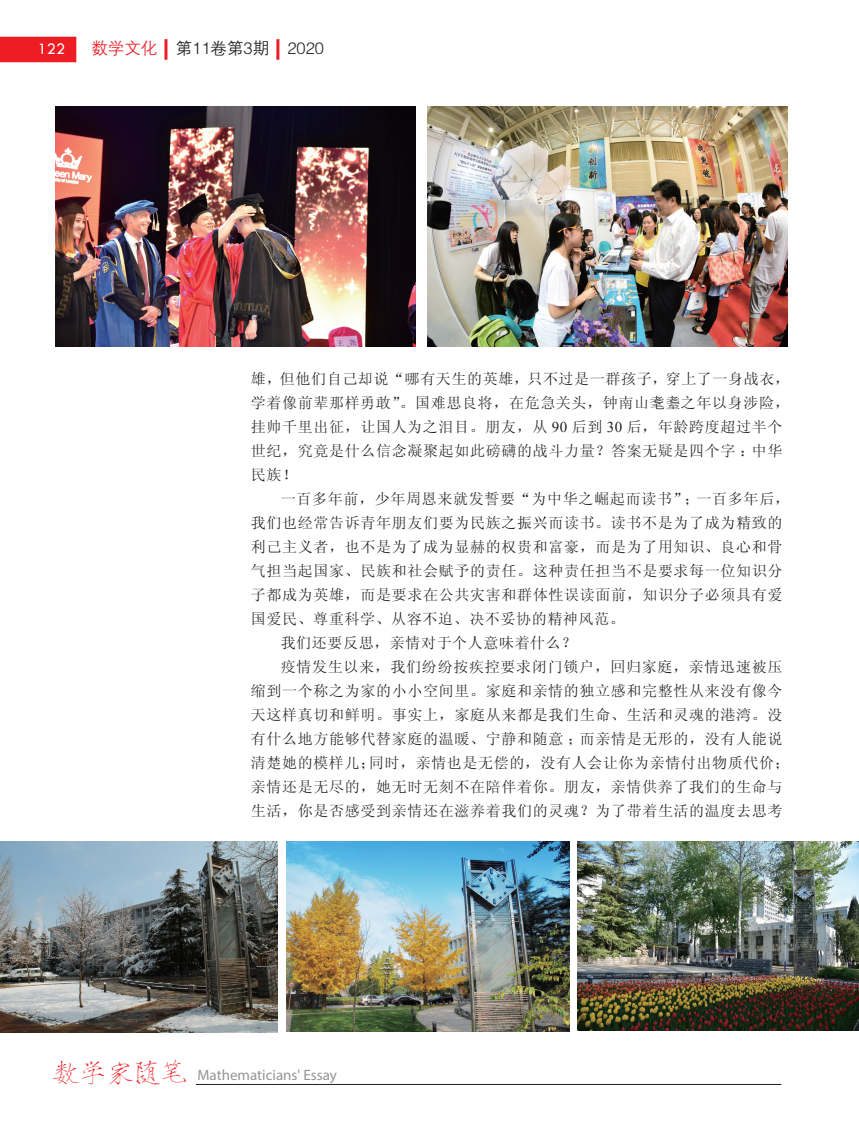
<style>
.page{position:relative;width:859px;height:1123px;background:#fff}
.page>*{position:absolute;margin:0;border:0;box-sizing:border-box;transform-origin:0 0}
.t1{font:27px "FZSJSK GBK1 0";color:#ee1d23}
.t2{font:16.5px "FZZDXK GBK1 0";color:#231f20}
.t3{font:16.5px "Tw Cen";color:#fff}
.t4{font:15px/24px "Sim Sun";letter-spacing:.045em;color:#231f20}
.t5{font:15px "Myriad Pro";color:#939598}
.s1{color:#ee1d23}
.s2{font-family:"Times New Roman"}
</style>
<div class="page">
<hr style="left:196px;top:1084px;width:585px;height:1px;background:#231f20">
<div style="left:0;top:37px;width:76px;height:25px;background:#ee1d23"></div>
<hr style="left:164px;top:39px;width:3px;height:21px;background:#ee1d23">
<hr style="left:276px;top:39px;width:3px;height:21px;background:#ee1d23">
<img style="left:55px;top:106px;width:360px;height:240px">
<img style="left:427px;top:106px;width:360px;height:241px">
<img style="left:0;top:842px;width:278px;height:190px">
<img style="left:286px;top:842px;width:283px;height:189px">
<img style="left:578px;top:842px;width:281px;height:188px">
<p class="t3" style="left:38px;top:39px;width:29px">122</p>
<p class="t2" style="left:91px;top:40px;width:234px"><span class="s1">数学文化</span> 第11卷第3期 2020</p>
<p class="t4" style="left:251px;top:367px;width:540px">雄，但他们自己却说“哪有天生的英雄，只不过是一群孩子，穿上了一身战衣，学着像前辈那样勇敢”。国难思良将，在危急关头，钟南山耄耋之年以身涉险，挂帅千里出征，让国人为之泪目。朋友，从 <span class="s2">90</span> 后到 <span class="s2">30</span> 后，年龄跨度超过半个世纪，究竟是什么信念凝聚起如此磅礴的战斗力量？答案无疑是四个字：中华民族！</p>
<p class="t4" style="left:281px;top:487px;width:511px">一百多年前，少年周恩来就发誓要“为中华之崛起而读书”；一百多年后，</p>
<p class="t4" style="left:251px;top:511px;width:533px">我们也经常告诉青年朋友们要为民族之振兴而读书。读书不是为了成为精致的</p>
<p class="t4" style="left:251px;top:535px;width:533px">利己主义者，也不是为了成为显赫的权贵和富豪，而是为了用知识、良心和骨</p>
<p class="t4" style="left:251px;top:559px;width:533px">气担当起国家、民族和社会赋予的责任。这种责任担当不是要求每一位知识分</p>
<p class="t4" style="left:251px;top:583px;width:533px">子都成为英雄，而是要求在公共灾害和群体性误读面前，知识分子必须具有爱</p>
<p class="t4" style="left:251px;top:607px;width:375px">国爱民、尊重科学、从容不迫、决不妥协的精神风范。</p>
<p class="t4" style="left:281px;top:631px;width:297px">我们还要反思，亲情对于个人意味着什么？</p>
<p class="t4" style="left:281px;top:655px;width:503px">疫情发生以来，我们纷纷按疾控要求闭门锁户，回归家庭，亲情迅速被压</p>
<p class="t4" style="left:251px;top:679px;width:533px">缩到一个称之为家的小小空间里。家庭和亲情的独立感和完整性从来没有像今</p>
<p class="t4" style="left:251px;top:703px;width:533px">天这样真切和鲜明。事实上，家庭从来都是我们生命、生活和灵魂的港湾。没</p>
<p class="t4" style="left:251px;top:727px;width:533px">有什么地方能够代替家庭的温暖、宁静和随意；而亲情是无形的，没有人能说</p>
<p class="t4" style="left:251px;top:751px;width:540px">清楚她的模样儿；同时，亲情也是无偿的，没有人会让你为亲情付出物质代价；</p>
<p class="t4" style="left:251px;top:775px;width:533px">亲情还是无尽的，她无时无刻不在陪伴着你。朋友，亲情供养了我们的生命与</p>
<p class="t4" style="left:251px;top:799px;width:533px">生活，你是否感受到亲情还在滋养着我们的灵魂？为了带着生活的温度去思考</p>
<h1 class="t1" style="left:52px;top:1058px;width:136px">数学家随笔</h1>
<p class="t5" style="left:197px;top:1065px;width:141px">Mathematicians' Essay</p>
</div>
